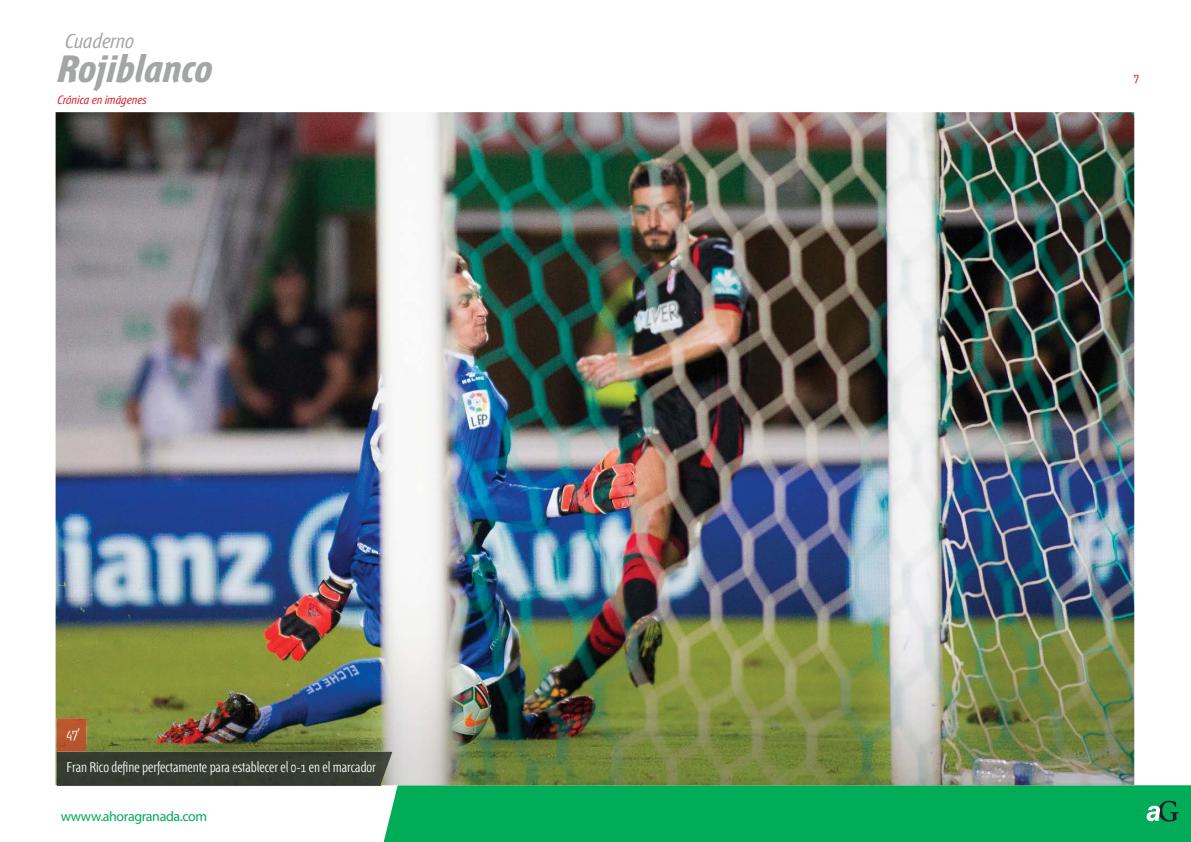
<style>
.page{position:relative;width:1191px;height:842px;background:#fff}
.page>*{position:absolute;margin:0;border:0;box-sizing:border-box;transform-origin:0 0}
.t1{font:italic 700 38px "Fontana ND Ee Os F";color:#a4a6a6}
.t2{font:italic 20px "Fontana ND Aa Os F";color:#a4a6a6}
.t3{font:300 14px "Fontana ND Cc Os F";color:#fff}
.t4{font:14px "Myriad Pro";letter-spacing:-.025em;color:#00ac58}
.t5{font:italic 12px "Fontana ND Aa Os F";color:#d2232a}
</style>
<div class="page">
<div style="left:384px;top:785px;width:807px;height:57px;background:#00ac58"></div>
<svg style="left:1146px;top:801px;width:32px;height:20px"></svg>
<img style="left:56px;top:112px;width:1078px;height:673px">
<div style="left:57px;top:752px;width:335px;height:33px;background:#353d30"></div>
<img style="left:57px;top:718px;width:30px;height:34px">
<h2 class="t2" style="left:65px;top:32px;width:70px">Cuaderno</h2>
<h1 class="t1" style="left:58px;top:51px;width:156px">Rojiblanco</h1>
<p class="t5" style="left:58px;top:94px;width:91px">Crónica en imágenes</p>
<p class="t3" style="left:67px;top:727px;width:15px">47’</p>
<p class="t3" style="left:67px;top:760px;width:311px">Fran Rico define perfectamente para establecer el 0-1 en el marcador</p>
<p class="t4" style="left:61px;top:807px;width:148px">wwww.ahoragranada.com</p>
<p class="t5" style="left:1133px;top:71px;width:7px">7</p>
</div>
